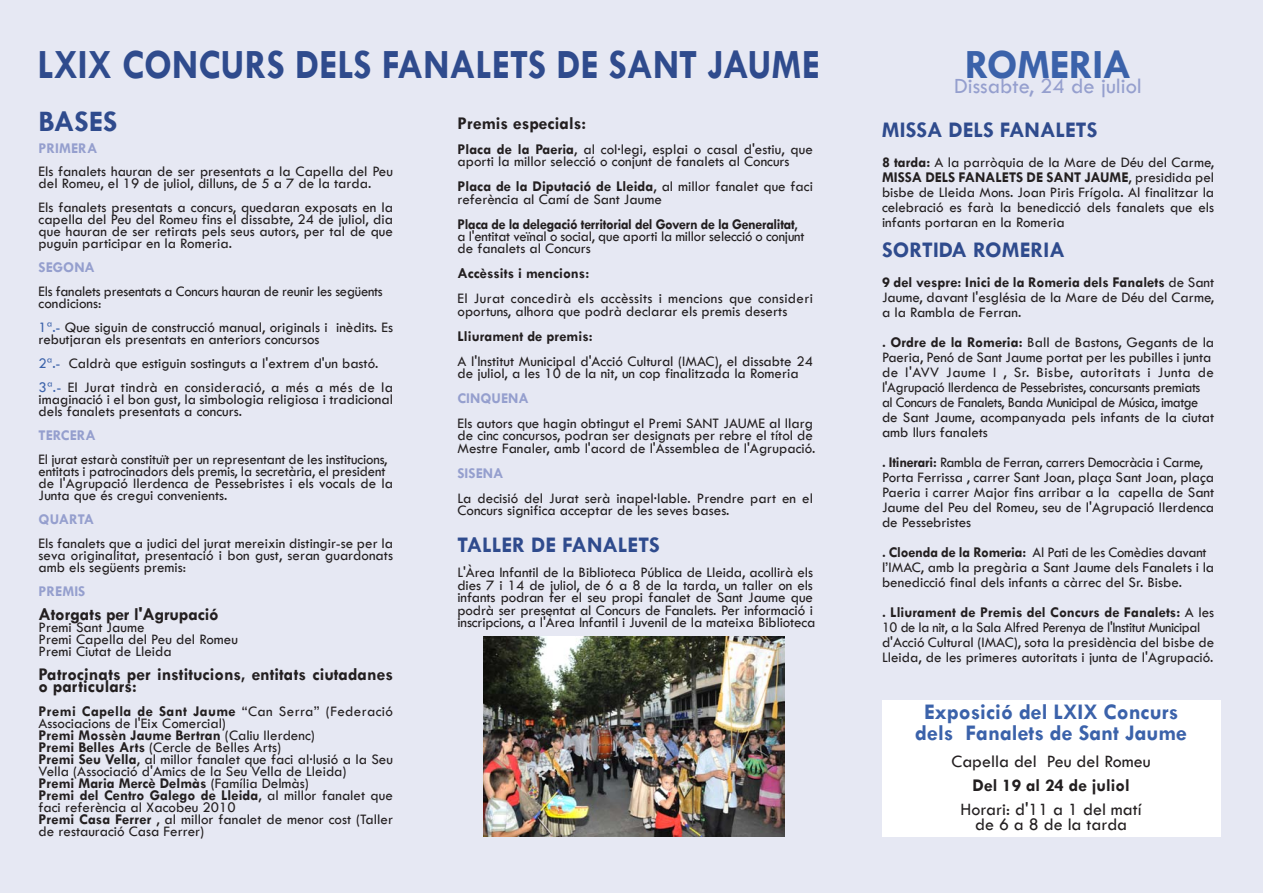
<style>
.page{position:relative;width:1263px;height:893px;background:#fff}
.page>*{position:absolute;margin:0;border:0;box-sizing:border-box;transform-origin:0 0}
.t1{font:700 42px "Tw Cen";color:#2f4b8d;scale:.9 1}
.t2{font:700 42px "Tw Cen";letter-spacing:-.02em;color:#3b62aa}
.t3{font:700 30px "Tw Cen";color:#2f4b8d}
.t4{font:700 22.5px "Tw Cen";color:#2f4b8d}
.t5{font:700 22.5px/21px "Tw Cen";color:#3b62aa;text-align:center}
.t6{font:22.5px "Tw Cen";color:#959fce}
.t7{font:700 18px "Tw Cen";color:#231f20}
.t8{font:18px/15px "Tw Cen";color:#231f20;text-align:center}
.t9{font:15px/12px "Tw Cen";color:#231f20}
.t10{font:15px/12.5px "Tw Cen";color:#231f20;scale:.96 1}
.t11{font:15px/12.5px "Tw Cen";letter-spacing:.02em;color:#231f20}
.t12{font:700 15px "Tw Cen";color:#959fce}
.t13{font:700 15px "Tw Cen";color:#231f20}
.s1{color:#3b62aa}
.s2{font-weight:700}
</style>
<div class="page">
<div style="left:0;top:0;width:1263px;height:892px;background:#e6e8f3"></div>
<img style="left:484px;top:636px;width:301px;height:200px">
<div style="left:882px;top:700px;width:338px;height:136px;background:#fff"></div>
<h1 class="t1" style="left:38px;top:40px;width:871px">LXIX CONCURS DELS FANALETS DE SANT JAUME</h1>
<h2 class="t3" style="left:39px;top:103px;width:80px">BASES</h2>
<p class="t12" style="left:39px;top:140px;width:60px">PRIMERA</p>
<p class="t9" style="left:39px;top:165px;width:356px">Els fanalets hauran de ser presentats a la Capella del Peu del Romeu, el 19 de juliol, dilluns, de 5 a 7 de la tarda.</p>
<p class="t9" style="left:39px;top:201px;width:356px;text-align:justify">Els fanalets presentats a concurs, quedaran exposats en la capella del Peu del Romeu fins el dissabte, 24 de juliol, dia que hauran de ser retirats pels seus autors, per tal de que puguin participar en la Romeria.</p>
<p class="t12" style="left:39px;top:258px;width:58px">SEGONA</p>
<p class="t9" style="left:39px;top:285px;width:346px">Els fanalets presentats a Concurs hauran de reunir les següents condicions:</p>
<p class="t9" style="left:39px;top:321px;width:356px"><span class="s1">1ª.-</span> Que siguin de construcció manual, originals i inèdits. Es rebutjaran els presentats en anteriors concursos</p>
<p class="t9" style="left:39px;top:351px;width:356px;line-height:24px"><span class="s1">2ª.-</span> Caldrà que estiguin sostinguts a l'extrem d'un bastó.<br><span class="s1">3ª.-</span> El Jurat tindrà en consideració, a més a més de la</p>
<p class="t9" style="left:39px;top:393px;width:356px">imaginació i el bon gust, la simbologia religiosa i tradicional dels fanalets presentats a concurs.</p>
<p class="t12" style="left:39px;top:426px;width:59px">TERCERA</p>
<p class="t9" style="left:39px;top:453px;width:356px">El jurat estarà constituït per un representant de les institucions, entitats i patrocinadors dels premis, la secretària, el president de l'Agrupació Ilerdenca de Pessebristes i els vocals de la Junta que és cregui convenients.</p>
<p class="t12" style="left:39px;top:510px;width:57px">QUARTA</p>
<p class="t9" style="left:39px;top:537px;width:356px;text-align:justify">Els fanalets que a judici del jurat mereixin distingir-se per la seva originalitat, presentació i bon gust, seran guardonats amb els següents premis:</p>
<p class="t12" style="left:39px;top:582px;width:48px">PREMIS</p>
<p class="t7" style="left:39px;top:603px;width:182px">Atorgats per l'Agrupació</p>
<p class="t9" style="left:39px;top:621px;width:201px">Premi Sant Jaume<br>Premi Capella del Peu del Romeu<br>Premi Ciutat de Lleida</p>
<p class="t7" style="left:39px;top:663px;width:356px">Patrocinats per institucions, entitats ciutadanes</p>
<p class="t7" style="left:39px;top:675px;width:100px">o particulars:</p>
<p class="t9" style="left:39px;top:705px;width:356px"><span class="s2">Premi Capella de Sant Jaume</span> “Can Serra” (Federació Associacions de l'Eix Comercial)<br><span class="s2">Premi Mossèn Jaume Bertran</span> (Caliu Ilerdenc)<br><span class="s2">Premi Belles Arts</span> (Cercle de Belles Arts)<br><span class="s2">Premi Seu Vella</span>, al millor fanalet que faci al·lusió a la Seu Vella (Associació d'Amics de la Seu Vella de Lleida)<br><span class="s2">Premi Maria Mercè Delmàs</span> (Família Delmàs)<br><span class="s2">Premi del Centro Galego de Lleida</span>, al millor fanalet que faci referència al Xacobeu 2010<br><span class="s2">Premi Casa Ferrer</span> , al millor fanalet de menor cost (Taller de restauració Casa Ferrer)</p>
<p class="t7" style="left:458px;top:112px;width:130px">Premis especials:</p>
<p class="t9" style="left:458px;top:143px;width:357px;line-height:12.5px"><span class="s2">Placa de la Paeria</span>, al col·legi, esplai o casal d'estiu, que aporti la millor selecció o conjunt de fanalets al Concurs</p>
<p class="t9" style="left:458px;top:180px;width:357px;line-height:12.5px"><span class="s2">Placa de la Diputació de Lleida</span>, al millor fanalet que faci referència al Camí de Sant Jaume</p>
<p class="t10" style="left:458px;top:217px;width:363px"><span class="s2">Placa de la delegació territorial del Govern de la Generalitat</span>, a l'entitat veïnal o social, que aporti la millor selecció o conjunt de fanalets al Concurs</p>
<p class="t13" style="left:458px;top:264px;width:133px">Accèssits i mencions:</p>
<p class="t11" style="left:458px;top:292px;width:357px">El Jurat concedirà els accèssits i mencions que consideri oportuns, alhora que podrà declarar els premis deserts</p>
<p class="t13" style="left:458px;top:327px;width:137px">Lliurament de premis:</p>
<p class="t9" style="left:458px;top:354px;width:357px;line-height:12.5px">A l'Institut Municipal d'Acció Cultural (IMAC), el dissabte 24 de juliol, a les 10 de la nit, un cop finalitzada la Romeria</p>
<p class="t12" style="left:458px;top:389px;width:73px">CINQUENA</p>
<p class="t9" style="left:458px;top:417px;width:360px;line-height:12.5px">Els autors que hagin obtingut el Premi SANT JAUME al llarg de cinc concursos, podran ser designats per rebre el títol de<br>Mestre Fanaler, amb l'acord de l'Assemblea de l'Agrupació.</p>
<p class="t12" style="left:458px;top:464px;width:48px">SISENA</p>
<p class="t9" style="left:458px;top:491px;width:357px;line-height:12.5px">La decisió del Jurat serà inapel·lable. Prendre part en el<br>Concurs significa acceptar de les seves bases.</p>
<h3 class="t4" style="left:458px;top:531px;width:204px">TALLER DE FANALETS</h3>
<p class="t9" style="left:458px;top:566px;width:359px;line-height:12.5px">L'Àrea Infantil de la Biblioteca Pública de Lleida, acollirà els dies 7 i 14 de juliol, de 6 a 8 de la tarda, un taller on els infants podran fer el seu propi fanalet de Sant Jaume que podrà ser presentat al Concurs de Fanalets. Per informació i inscripcions, a l'Àrea Infantil i Juvenil de la mateixa Biblioteca</p>
<h1 class="t2" style="left:965px;top:40px;width:168px">ROMERIA</h1>
<h3 class="t6" style="left:954px;top:72px;width:189px">Dissabte, 24 de juliol</h3>
<h3 class="t4" style="left:882px;top:117px;width:217px">MISSA DELS FANALETS</h3>
<p class="t9" style="left:882px;top:154px;width:334px;line-height:15px;text-align:justify"><span class="s2">8 tarda:</span> A la parròquia de la Mare de Déu del Carme, <span class="s2">MISSA DELS FANALETS DE SANT JAUME</span>, presidida pel bisbe de Lleida Mons. Joan Piris Frígola. Al finalitzar la celebració es farà la benedicció dels fanalets que els infants portaran en la Romeria</p>
<h3 class="t4" style="left:882px;top:236px;width:184px">SORTIDA ROMERIA</h3>
<p class="t9" style="left:882px;top:274px;width:334px;line-height:15px;text-align:justify"><span class="s2">9 del vespre: Inici de la Romeria dels Fanalets</span> de Sant Jaume, davant l'església de la Mare de Déu del Carme, a la Rambla de Ferran.</p>
<p class="t9" style="left:882px;top:334px;width:334px;line-height:15px"><span class="s2">. Ordre de la Romeria:</span> Ball de Bastons, Gegants de la Paeria, Penó de Sant Jaume portat per les pubilles i junta de l'AVV Jaume I , Sr. Bisbe, autoritats i Junta de l'Agrupació Ilerdenca de Pessebristes, concursants premiats al Concurs de Fanalets, Banda Municipal de Música, imatge de Sant Jaume, acompanyada pels infants de la ciutat amb llurs fanalets</p>
<p class="t9" style="left:882px;top:454px;width:334px;line-height:15px"><span class="s2">. Itinerari:</span> Rambla de Ferran, carrers Democràcia i Carme, Porta Ferrissa , carrer Sant Joan, plaça Sant Joan, plaça Paeria i carrer Major fins arribar a la capella de Sant Jaume del Peu del Romeu, seu de l'Agrupació Ilerdenca de Pessebristes</p>
<p class="t9" style="left:882px;top:544px;width:334px;line-height:15px"><span class="s2">. Cloenda de la Romeria:</span> Al Pati de les Comèdies davant l’IMAC, amb la pregària a Sant Jaume dels Fanalets i la benedicció final dels infants a càrrec del Sr. Bisbe.</p>
<p class="t9" style="left:882px;top:604px;width:334px;line-height:15px"><span class="s2">. Lliurament de Premis del Concurs de Fanalets:</span> A les 10 de la nit, a la Sala Alfred Perenya de l'Institut Municipal d'Acció Cultural (IMAC), sota la presidència del bisbe de Lleida, de les primeres autoritats i junta de l'Agrupació.</p>
<h3 class="t5" style="left:915px;top:700px;width:273px">Exposició del LXIX Concurs dels Fanalets de Sant Jaume</h3>
<p class="t8" style="left:952px;top:753px;width:201px">Capella del Peu del Romeu</p>
<p class="t7" style="left:973px;top:774px;width:159px">Del 19 al 24 de juliol</p>
<p class="t8" style="left:961px;top:801px;width:183px">Horari: d'11 a 1 del matí de 6 a 8 de la tarda</p>
</div>
